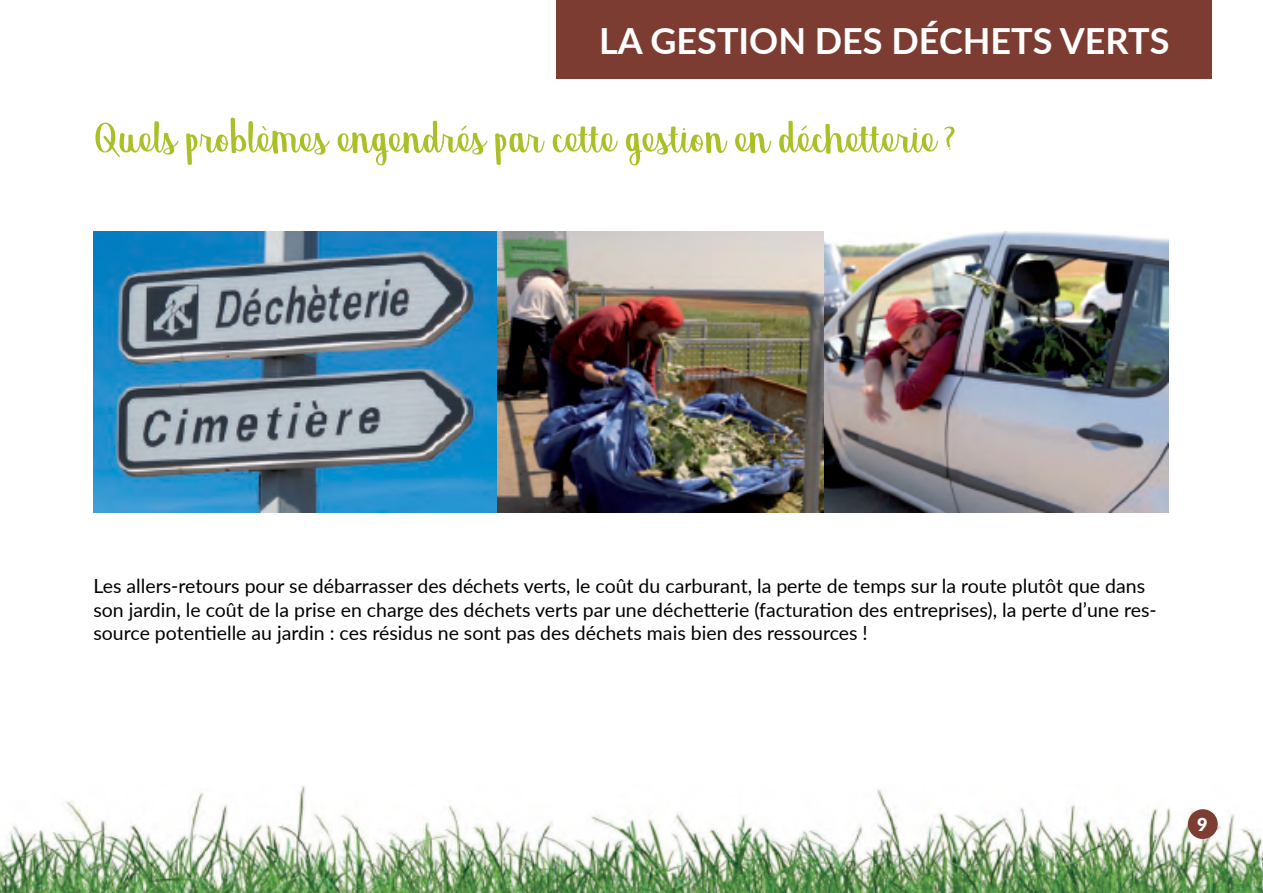
<style>
.page{position:relative;width:1263px;height:893px;background:#fff}
.page>*{position:absolute;margin:0;border:0;box-sizing:border-box;transform-origin:0 0}
.t1{font:61.5px "Georgina";color:#abbf26}
.t2{font:700 36px "Lato";color:#fff}
.t3{font:19.5px/23.4px "Lato";color:#000}
.t4{font:900 18px "Lato";color:#fff}
</style>
<div class="page">
<img style="left:0;top:785px;width:1263px;height:108px">
<div style="left:1189px;top:810px;width:28px;height:28px;background:#7d3d32;border-radius:50%"></div>
<div style="left:1188px;top:809px;width:30px;height:30px;border:2px solid #7d3d32;border-radius:50%"></div>
<div style="left:557px;top:0;width:655px;height:79px;background:#7d3c31"></div>
<img style="left:94px;top:232px;width:723px;height:280px">
<img style="left:817px;top:232px;width:351px;height:280px">
<h2 class="t2" style="left:599px;top:15px;width:572px">LA GESTION DES DÉCHETS VERTS</h2>
<h1 class="t1" style="left:94px;top:113px;width:863px">Quels problèmes engendrés par cette gestion en déchetterie ?</h1>
<p class="t3" style="left:93px;top:574px;width:1065px">Les allers-retours pour se débarrasser des déchets verts, le coût du carburant, la perte de temps sur la route plutôt que dans son jardin, le coût de la prise en charge des déchets verts par une déchetterie (facturation des entreprises), la perte d’une res&shy;source potentielle au jardin : ces résidus ne sont pas des déchets mais bien des ressources !</p>
<p class="t4" style="left:1197px;top:811px;width:12px">9</p>
</div>
